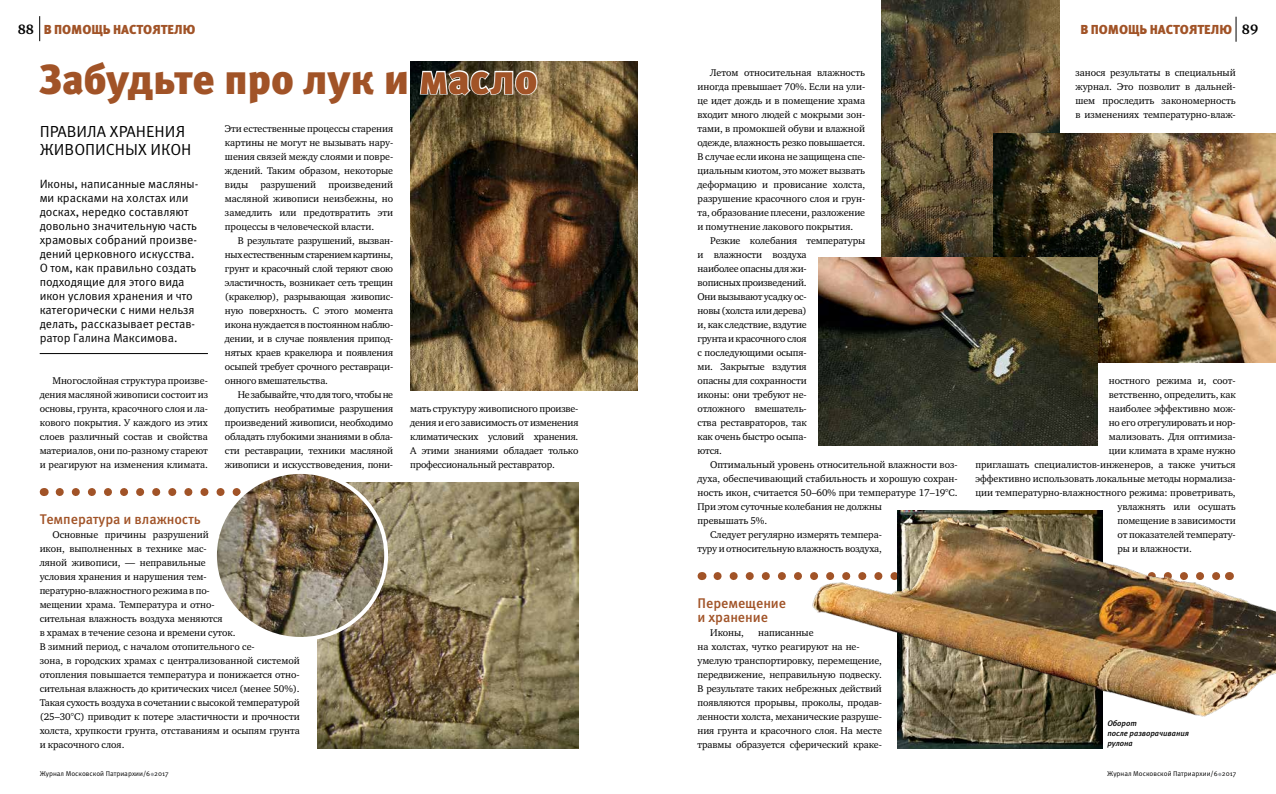
<style>
.page{position:relative;width:1276px;height:794px;background:#fff}
.page>*{position:absolute;margin:0;border:0;box-sizing:border-box;transform-origin:0 0}
.t1{font:900 42px "Meta Pro";letter-spacing:-.005em;color:#a15327}
.t2{font:16px/18px "Meta Pro";color:#000}
.t3{font:500 14px/14px "Meta Pro";letter-spacing:-.005em;color:#a15327}
.t4{font:700 14px "Charter ITC";color:#000}
.t5{font:900 13px "Meta Pro";letter-spacing:-.005em;color:#a15327}
.t6{font:12px/14px "Meta Pro";letter-spacing:-.005em;color:#000}
.t7{font:10px/14px "Charter ITC";letter-spacing:-.005em;color:#000;text-align:justify}
.t8{font:italic 500 8px/10px "Meta Pro";letter-spacing:-.005em;color:#000}
.t9{font:7px "Meta Pro";color:#000}
.s1{font-family:"Charter ITC";font-weight:700;font-size:14px;color:#000}
</style>
<div class="page">
<svg style="left:1235px;top:17px;width:1px;height:25px"></svg>
<svg style="left:39px;top:16px;width:1px;height:25px"></svg>
<svg style="left:60px;top:488px;width:149px;height:8px"></svg>
<img style="left:881px;top:0;width:178px;height:258px">
<img style="left:993px;top:133px;width:283px;height:230px">
<svg style="left:717px;top:572px;width:85px;height:8px"></svg>
<img style="left:317px;top:482px;width:261px;height:266px">
<img style="left:216px;top:475px;width:170px;height:164px">
<div style="left:213px;top:470px;width:175px;height:171px;border:4px solid #fff;border-radius:50%"></div>
<img style="left:818px;top:258px;width:279px;height:187px">
<img style="left:897px;top:510px;width:205px;height:238px">
<hr style="left:40px;top:353px;width:168px;height:1px;background:#000">
<img style="left:410px;top:62px;width:228px;height:328px">
<img style="left:418px;top:61px;width:120px;height:330px">
<img style="left:810px;top:511px;width:466px;height:209px">
<h3 class="t5" style="left:18px;top:21px;width:179px"><span class="s1">88</span> В ПОМОЩЬ НАСТОЯТЕЛЮ</h3>
<h3 class="t5" style="left:1080px;top:21px;width:153px">В ПОМОЩЬ НАСТОЯТЕЛЮ</h3>
<p class="t7" style="left:697px;top:65px;width:169px;text-indent:13px">Летом относительная влажность иногда превышает 70%. Если на ули&shy;це идет дождь и в помещение храма входит много людей с мокрыми зон&shy;тами, в промокшей обуви и влажной одежде, влажность резко повышается.<br>В случае если икона не защищена спе&shy;циальным киотом, это может вызвать деформацию и провисание холста, разрушение красочного слоя и грун&shy;та, образование плесени, разложение и помутнение лакового покрытия.</p>
<p class="t7" style="left:697px;top:233px;width:169px;text-align:left;text-indent:13px">Резкие колебания температуры и влажности воздуха<br>наиболее опасны для жи-<br>вописных произведений.<br>Они вызывают усадку ос-<br>новы (холста или дерева)<br>и, как следствие, вздутие<br>грунта и красочного слоя<br>с последующими осыпя-<br>ми. Закрытые вздутия<br>опасны для сохранности<br>иконы: они требуют не-<br>отложного вмешатель-<br>ства реставраторов, так<br>как очень быстро осыпа-<br>ются.</p>
<p class="t7" style="left:710px;top:457px;width:249px">Оптимальный уровень относительной влажности воз-</p>
<p class="t7" style="left:697px;top:471px;width:262px">духа, обеспечивающий стабильность и хорошую сохран-</p>
<p class="t7" style="left:697px;top:485px;width:261px">ность икон, считается 50–60% при температуре 17–19°С.</p>
<p class="t7" style="left:697px;top:499px;width:186px">При этом суточные колебания не должны</p>
<p class="t7" style="left:697px;top:513px;width:71px">превышать 5%.</p>
<p class="t7" style="left:710px;top:527px;width:173px">Следует регулярно измерять темпера-</p>
<p class="t7" style="left:697px;top:541px;width:186px">туру и относительную влажность воздуха,</p>
<h3 class="t4" style="left:1242px;top:20px;width:18px">89</h3>
<h1 class="t1" style="left:39px;top:52px;width:500px">Забудьте про лук и масло</h1>
<p class="t7" style="left:1075px;top:65px;width:162px">занося результаты в специальный журнал. Это позволит в дальней&shy;шем проследить закономерность в изменениях температурно-влаж-</p>
<p class="t7" style="left:225px;top:121px;width:170px">Эти естественные процессы старения картины не могут не вызывать нару&shy;шения связей между слоями и повре&shy;ждений. Таким образом, некоторые виды разрушений произведений масляной живописи неизбежны, но замедлить или предотвратить эти процессы в человеческой власти.</p>
<p class="t7" style="left:225px;top:233px;width:170px;text-indent:13px">В результате разрушений, вызван&shy;ных естественным старением картины, грунт и красочный слой теряют свою эластичность, возникает сеть трещин (кракелюр), разрывающая живопис&shy;ную поверхность. С этого момента икона нуждается в постоянном наблю&shy;дении, и в случае появления припод&shy;нятых краев кракелюра и появления осыпей требует срочного реставраци&shy;онного вмешательства.</p>
<p class="t7" style="left:225px;top:387px;width:170px;text-indent:13px">Не забывайте, что для того, чтобы не допустить необратимые разрушения произведений живописи, необходимо обладать глубокими знаниями в обла&shy;сти реставрации, техники масляной живописи и искусствоведения, пони-</p>
<h2 class="t2" style="left:40px;top:123px;width:153px">ПРАВИЛА ХРАНЕНИЯ<br>ЖИВОПИСНЫХ ИКОН</h2>
<p class="t6" style="left:40px;top:177px;width:160px">Иконы, написанные масляны&shy;ми красками на холстах или досках, нередко составляют довольно значительную часть храмовых собраний произве&shy;дений церковного искусства.<br>О том, как правильно создать подходящие для этого вида икон условия хранения и что категорически с ними нельзя делать, рассказывает рестав&shy;ратор Галина Максимова.</p>
<p class="t7" style="left:40px;top:373px;width:170px;text-indent:13px">Многослойная структура произве&shy;дения масляной живописи состоит из основы, грунта, красочного слоя и ла&shy;кового покрытия. У каждого из этих слоев различный состав и свойства материалов, они по-разному стареют и реагируют на изменения климата.</p>
<p class="t7" style="left:1108px;top:373px;width:128px">ностного режима и, соот-</p>
<p class="t7" style="left:1108px;top:387px;width:128px">ветственно, определить, как</p>
<p class="t7" style="left:1108px;top:401px;width:128px">наиболее эффективно мож-</p>
<p class="t7" style="left:1108px;top:415px;width:128px">но его отрегулировать и нор-</p>
<p class="t7" style="left:1108px;top:429px;width:128px">мализовать. Для оптимиза-</p>
<p class="t7" style="left:1108px;top:443px;width:128px">ции климата в храме нужно</p>
<p class="t7" style="left:975px;top:457px;width:262px">приглашать специалистов-инженеров, а также учиться</p>
<p class="t7" style="left:975px;top:471px;width:262px">эффективно использовать локальные методы нормализа-</p>
<p class="t7" style="left:975px;top:485px;width:262px">ции температурно-влажностного режима: проветривать,</p>
<p class="t7" style="left:1117px;top:499px;width:120px">увлажнять или осушать</p>
<p class="t7" style="left:1117px;top:513px;width:120px">помещение в зависимости</p>
<p class="t7" style="left:1117px;top:527px;width:120px">от показателей температу-</p>
<p class="t7" style="left:1117px;top:541px;width:76px">ры и влажности.</p>
<p class="t7" style="left:410px;top:401px;width:170px">мать структуру живописного произве&shy;дения и его зависимость от изменения климатических условий хранения.<br>А этими знаниями обладает только профессиональный реставратор.</p>
<h3 class="t3" style="left:40px;top:512px;width:163px">Температура и влажность</h3>
<p class="t7" style="left:40px;top:527px;width:262px;text-align:left;text-indent:13px">Основные причины разрушений<br>икон, выполненных в технике мас-<br>ляной живописи, — неправильные<br>условия хранения и нарушения тем&shy;пературно-влажностного режима в по-<br>мещении храма. Температура и отно-<br>сительная влажность воздуха меняются<br>в храмах в течение сезона и времени суток.<br>В зимний период, с началом отопительного се-<br>зона, в городских храмах с централизованной системой отопления повышается температура и понижается отно&shy;сительная влажность до критических чисел (менее 50%).<br>Такая сухость воздуха в сочетании с высокой температурой (25–30°С) приводит к потере эластичности и прочности холста, хрупкости грунта, отставаниям и осыпям грунта и красочного слоя.</p>
<h3 class="t3" style="left:697px;top:596px;width:90px">Перемещение и хранение</h3>
<p class="t7" style="left:710px;top:625px;width:35px">Иконы,</p>
<p class="t7" style="left:697px;top:625px;width:186px;text-align:left;text-indent:61px">написанные<br>на холстах, чутко реагируют на не&shy;умелую транспортировку, перемещение, передвижение, неправильную подвеску.<br>В результате таких небрежных действий появляются прорывы, проколы, продав&shy;ленности холста, механические разруше&shy;ния грунта и красочного слоя. На месте травмы образуется сферический краке-</p>
<p class="t8" style="left:1107px;top:719px;width:83px">Оборот<br>после разворачивания рулона</p>
<p class="t9" style="left:40px;top:769px;width:131px">Журнал Московской Патриархии/6 2017</p>
<p class="t9" style="left:1107px;top:769px;width:131px">Журнал Московской Патриархии/6 2017</p>
</div>
